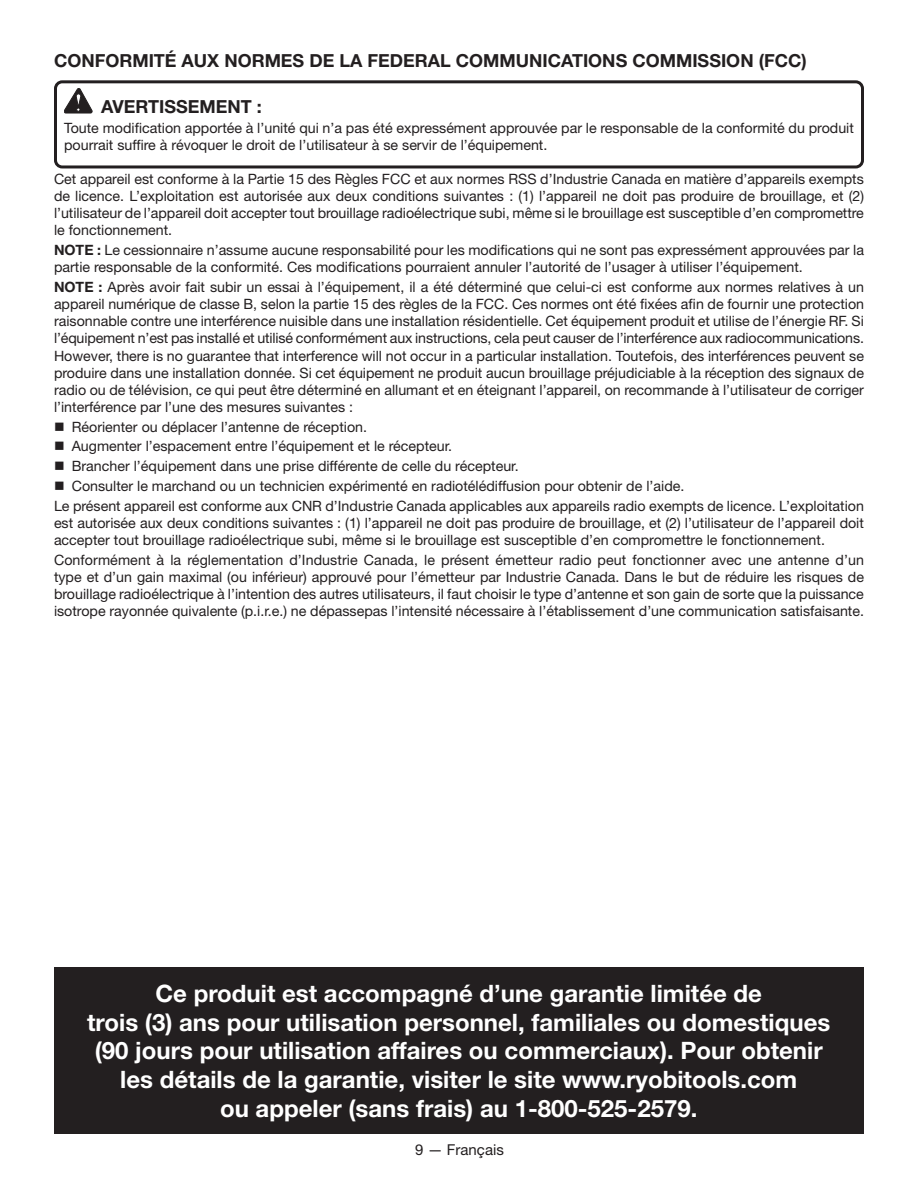
<style>
.page{position:relative;width:918px;height:1188px;background:#fff}
.page>*{position:absolute;margin:0;border:0;box-sizing:border-box;transform-origin:0 0}
.Warning{font:700 24px/28.8px "Helvetica Neue LT Std";color:#fff;text-align:center}
.Heading_2{font:700 18px "Helvetica Neue LT Std";color:#231f20}
.Warning-2{font:700 18px "Helvetica Neue LT Std";color:#231f20}
.t1{font:15px "Helvetica Neue LT Std";color:#231f20}
.Body_text{font:14.25px/17.1px "Helvetica Neue LT Std";color:#231f20;text-align:justify}
.Warning_Text{font:14.25px/17.1px "Helvetica Neue LT Std";color:#231f20}
.s1{font-weight:700}
</style>
<div class="page">
<svg style="left:64px;top:88px;width:28px;height:25px"></svg>
<div style="left:54px;top:80px;width:810px;height:88px;border:3px solid #231f20;border-radius:7px"></div>
<div style="left:54px;top:968px;width:810px;height:166px;background:#231f20"></div>
<p class="Heading_2" style="left:54px;top:49px;width:754px">CONFORMITÉ AUX NORMES DE LA FEDERAL COMMUNICATIONS COMMISSION (FCC)</p>
<p class="Warning-2" style="left:101px;top:95px;width:162px">AVERTISSEMENT :</p>
<p class="Warning_Text" style="left:64px;top:119px;width:791px">Toute modification apportée à l’unité qui n’a pas été expressément approuvée par le responsable de la conformité du produit pourrait suffire à révoquer le droit de l’utilisateur à se servir de l’équipement.</p>
<p class="Body_text" style="left:54px;top:170px;width:812px">Cet appareil est conforme à la Partie 15 des Règles FCC et aux normes RSS d’Industrie Canada en matière d’appareils exempts de licence. L’exploitation est autorisée aux deux conditions suivantes : (1) l’appareil ne doit pas produire de brouillage, et (2) l’utilisateur de l’appareil doit accepter tout brouillage radioélectrique subi, même si le brouillage est susceptible d’en compromettre le fonctionnement.</p>
<p class="Body_text" style="left:54px;top:241px;width:812px"><span class="s1">NOTE :</span> Le cessionnaire n’assume aucune responsabilité pour les modifications qui ne sont pas expressément approuvées par la partie responsable de la conformité. Ces modifications pourraient annuler l’autorité de l’usager à utiliser l’équipement.</p>
<p class="Body_text" style="left:54px;top:278px;width:812px"><span class="s1">NOTE :</span> Après avoir fait subir un essai à l’équipement, il a été déterminé que celui-ci est conforme aux normes relatives à un appareil numérique de classe B, selon la partie 15 des règles de la FCC. Ces normes ont été fixées afin de fournir une protection raisonnable contre une interférence nuisible dans une installation résidentielle. Cet équipement produit et utilise de l’énergie RF. Si l’équipement n’est pas installé et utilisé conformément aux instructions, cela peut causer de l’interférence aux radiocommunications.<br>However, there is no guarantee that interference will not occur in a particular installation. Toutefois, des interférences peuvent se produire dans une installation donnée. Si cet équipement ne produit aucun brouillage préjudiciable à la réception des signaux de radio ou de télévision, ce qui peut être déterminé en allumant et en éteignant l’appareil, on recommande à l’utilisateur de corriger l’interférence par l’une des mesures suivantes :</p>
<p class="Body_text" style="left:54px;top:418px;width:315px">■ Réorienter ou déplacer l’antenne de réception.</p>
<p class="Body_text" style="left:54px;top:438px;width:400px">■ Augmenter l’espacement entre l’équipement et le récepteur.</p>
<p class="Body_text" style="left:54px;top:457px;width:466px">■ Brancher l’équipement dans une prise différente de celle du récepteur.</p>
<p class="Body_text" style="left:54px;top:477px;width:632px">■ Consulter le marchand ou un technicien expérimenté en radiotélédiffusion pour obtenir de l’aide.</p>
<p class="Body_text" style="left:54px;top:497px;width:811px">Le présent appareil est conforme aux CNR d’Industrie Canada applicables aux appareils radio exempts de licence. L’exploitation est autorisée aux deux conditions suivantes : (1) l’appareil ne doit pas produire de brouillage, et (2) l’utilisateur de l’appareil doit accepter tout brouillage radioélectrique subi, même si le brouillage est susceptible d’en compromettre le fonctionnement.</p>
<p class="Body_text" style="left:54px;top:551px;width:812px">Conformément à la réglementation d’Industrie Canada, le présent émetteur radio peut fonctionner avec une antenne d’un type et d’un gain maximal (ou inférieur) approuvé pour l’émetteur par Industrie Canada. Dans le but de réduire les risques de brouillage radioélectrique à l’intention des autres utilisateurs, il faut choisir le type d’antenne et son gain de sorte que la puissance isotrope rayonnée quivalente (p.i.r.e.) ne dépassepas l’intensité nécessaire à l’établissement d’une communication satisfaisante.</p>
<p class="Warning" style="left:87px;top:978px;width:745px">Ce produit est accompagné d’une garantie limitée de<br>trois (3) ans pour utilisation personnel, familiales ou domestiques (90 jours pour utilisation affaires ou commerciaux). Pour obtenir les détails de la garantie, visiter le site www.ryobitools.com<br>ou appeler (sans frais) au 1-800-525-2579.</p>
<p class="t1" style="left:415px;top:1140px;width:90px">9 — Français</p>
</div>
